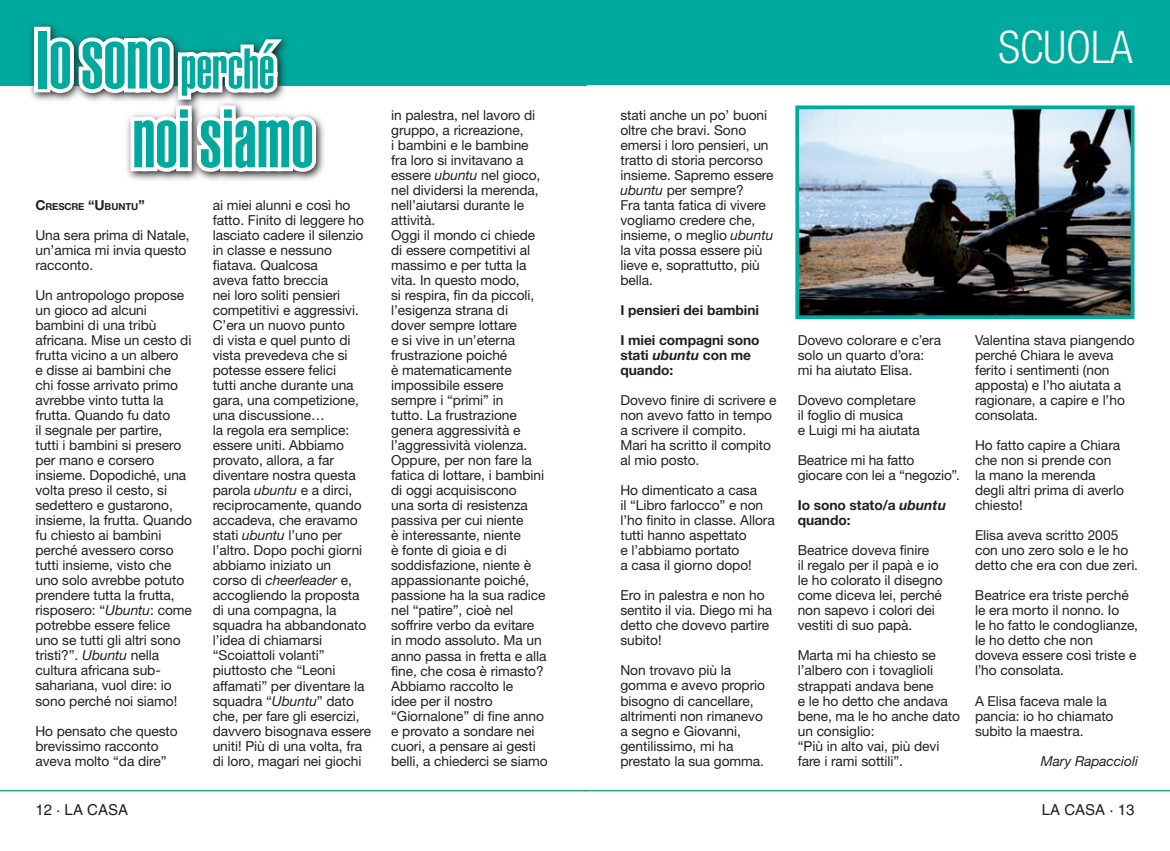
<style>
.page{position:relative;width:1170px;height:851px;background:#fff}
.page>*{position:absolute;margin:0;border:0;box-sizing:border-box;transform-origin:0 0}
.t1{font:81.25px/78.8px "Helvetica LT Std Ultra Comp";color:#00a99d}
.t2{font:300 condensed 45px "Helvetica Neue LT Std";color:#fff}
.t3{font:15px "Helvetica LT Std";color:#231f20}
.t4{font:13.75px/15px "Helvetica Neue LT Std";letter-spacing:-.005em;color:#231f20}
.t5{font:700 13.75px/15px "Helvetica Neue LT Std";letter-spacing:-.005em;color:#231f20}
.t6{font:italic 13.75px "Helvetica Neue LT Std";letter-spacing:-.005em;color:#231f20}
.t7{font:700 9.62px "Helvetica Neue LT Std";letter-spacing:-.005em;color:#231f20}
.s1{font-size:56.25px}
.s2{font-size:13.75px}
.s3{font-style:italic}
</style>
<div class="page">
<hr style="left:0;top:790px;width:585px;height:1px;background:#00a261">
<hr style="left:585px;top:790px;width:584px;height:1px;background:#00a261">
<div style="left:0;top:0;width:586px;height:85px;background:#00a99d"></div>
<svg style="left:27px;top:24px;width:301px;height:157px"></svg>
<div style="left:34px;top:27px;width:16px;height:65px;border:8px solid #fff"></div>
<svg style="left:43px;top:34px;width:277px;height:142px"></svg>
<div style="left:586px;top:0;width:583px;height:85px;background:#00a99d"></div>
<img style="left:800px;top:110px;width:329px;height:204px">
<div style="left:795px;top:105px;width:339px;height:214px;border:4px solid #00a99d"></div>
<h1 class="t1" style="left:133px;top:22px;width:182px;text-indent:-97px">Iosono <span class="s1">perché </span>noisiamo</h1>
<p class="t7" style="left:35px;top:201px;width:111px"><span class="s2">C</span>rescre <span class="s2">“U</span> buntu<span class="s2">”</span></p>
<p class="t4" style="left:35px;top:227px;width:156px">Una sera prima di Natale, un’amica mi invia questo racconto.</p>
<p class="t4" style="left:35px;top:287px;width:158px">Un antropologo propose un gioco ad alcuni bambini di una tribù africana. Mise un cesto di frutta vicino a un albero<br>e disse ai bambini che chi fosse arrivato primo avrebbe vinto tutta la frutta. Quando fu dato<br>il segnale per partire,<br>tutti i bambini si presero per mano e corsero insieme. Dopodiché, una volta preso il cesto, si sedettero e gustarono, insieme, la frutta. Quando fu chiesto ai bambini perché avessero corso tutti insieme, visto che uno solo avrebbe potuto prendere tutta la frutta, risposero: “<span class="s3">Ubuntu</span>: come potrebbe essere felice uno se tutti gli altri sono tristi?”. <span class="s3">Ubuntu</span> nella cultura africana sub&shy;sahariana, vuol dire: io sono perché noi siamo!</p>
<p class="t4" style="left:35px;top:722px;width:144px">Ho pensato che questo brevissimo racconto aveva molto “da dire”</p>
<p class="t4" style="left:213px;top:197px;width:160px">ai miei alunni e così ho fatto. Finito di leggere ho lasciato cadere il silenzio in classe e nessuno fiatava. Qualcosa<br>aveva fatto breccia<br>nei loro soliti pensieri competitivi e aggressivi.<br>C’era un nuovo punto<br>di vista e quel punto di vista prevedeva che si potesse essere felici<br>tutti anche durante una gara, una competizione, una discussione…<br>la regola era semplice: essere uniti. Abbiamo provato, allora, a far diventare nostra questa parola <span class="s3">ubuntu</span> e a dirci, reciprocamente, quando accadeva, che eravamo stati <span class="s3">ubuntu</span> l’uno per l’altro. Dopo pochi giorni abbiamo iniziato un<br>corso di <span class="s3">cheerleader</span> e, accogliendo la proposta di una compagna, la squadra ha abbandonato l’idea di chiamarsi “Scoiattoli volanti” piuttosto che “Leoni affamati” per diventare la squadra “<span class="s3">Ubuntu</span>” dato che, per fare gli esercizi, davvero bisognava essere uniti! Più di una volta, fra di loro, magari nei giochi</p>
<p class="t4" style="left:391px;top:107px;width:158px">in palestra, nel lavoro di gruppo, a ricreazione,<br>i bambini e le bambine fra loro si invitavano a essere <span class="s3">ubuntu</span> nel gioco, nel dividersi la merenda, nell’aiutarsi durante le attività.<br>Oggi il mondo ci chiede di essere competitivi al massimo e per tutta la vita. In questo modo,<br>si respira, fin da piccoli, l’esigenza strana di<br>dover sempre lottare<br>e si vive in un’eterna frustrazione poiché<br>è matematicamente impossibile essere sempre i “primi” in<br>tutto. La frustrazione genera aggressività e l’aggressività violenza.<br>Oppure, per non fare la fatica di lottare, i bambini di oggi acquisiscono<br>una sorta di resistenza passiva per cui niente<br>è interessante, niente<br>è fonte di gioia e di soddisfazione, niente è appassionante poiché, passione ha la sua radice nel “patire”, cioè nel soffrire verbo da evitare in modo assoluto. Ma un anno passa in fretta e alla fine, che cosa è rimasto?<br>Abbiamo raccolto le<br>idee per il nostro “Giornalone” di fine anno e provato a sondare nei cuori, a pensare ai gesti belli, a chiederci se siamo</p>
<p class="t4" style="left:620px;top:107px;width:155px">stati anche un po’ buoni oltre che bravi. Sono emersi i loro pensieri, un tratto di storia percorso insieme. Sapremo essere <span class="s3">ubuntu</span> per sempre?<br>Fra tanta fatica di vivere vogliamo credere che, insieme, o meglio <span class="s3">ubuntu </span>la vita possa essere più lieve e, soprattutto, più bella.</p>
<p class="t5" style="left:620px;top:295px;width:141px;line-height:30px">I pensieri dei bambini<br>I miei compagni sono</p>
<p class="t5" style="left:620px;top:347px;width:132px">stati <span class="s3">ubuntu</span> con me quando:</p>
<p class="t4" style="left:620px;top:392px;width:158px">Dovevo finire di scrivere e non avevo fatto in tempo a scrivere il compito.<br>Mari ha scritto il compito al mio posto.</p>
<p class="t4" style="left:620px;top:482px;width:156px">Ho dimenticato a casa<br>il “Libro farlocco” e non l’ho finito in classe. Allora tutti hanno aspettato<br>e l’abbiamo portato<br>a casa il giorno dopo!</p>
<p class="t4" style="left:620px;top:587px;width:153px">Ero in palestra e non ho sentito il via. Diego mi ha detto che dovevo partire subito!</p>
<p class="t4" style="left:620px;top:662px;width:146px">Non trovavo più la gomma e avevo proprio bisogno di cancellare, altrimenti non rimanevo a segno e Giovanni, gentilissimo, mi ha prestato la sua gomma.</p>
<h2 class="t2" style="left:998px;top:21px;width:24px">SCUOLA</h2>
<p class="t4" style="left:797px;top:332px;width:145px">Dovevo colorare e c’era solo un quarto d’ora: mi ha aiutato Elisa.</p>
<p class="t4" style="left:797px;top:392px;width:124px">Dovevo completare il foglio di musica<br>e Luigi mi ha aiutata</p>
<p class="t4" style="left:797px;top:452px;width:164px">Beatrice mi ha fatto giocare con lei a “negozio”.</p>
<p class="t5" style="left:797px;top:497px;width:150px">Io sono stato/a <span class="s3">ubuntu </span>quando:</p>
<p class="t4" style="left:797px;top:542px;width:147px">Beatrice doveva finire<br>il regalo per il papà e io le ho colorato il disegno come diceva lei, perché non sapevo i colori dei vestiti di suo papà.</p>
<p class="t4" style="left:797px;top:647px;width:164px">Marta mi ha chiesto se l’albero con i tovaglioli strappati andava bene<br>e le ho detto che andava bene, ma le ho anche dato un consiglio:<br>“Più in alto vai, più devi fare i rami sottili”.</p>
<p class="t4" style="left:974px;top:332px;width:161px">Valentina stava piangendo perché Chiara le aveva ferito i sentimenti (non apposta) e l’ho aiutata a ragionare, a capire e l’ho consolata.</p>
<p class="t4" style="left:974px;top:437px;width:150px">Ho fatto capire a Chiara che non si prende con la mano la merenda degli altri prima di averlo chiesto!</p>
<p class="t4" style="left:974px;top:527px;width:164px">Elisa aveva scritto 2005 con uno zero solo e le ho detto che era con due zeri.</p>
<p class="t4" style="left:974px;top:587px;width:165px">Beatrice era triste perché le era morto il nonno. Io<br>le ho fatto le condoglianze, le ho detto che non doveva essere così triste e l’ho consolata.</p>
<p class="t4" style="left:974px;top:692px;width:140px">A Elisa faceva male la pancia: io ho chiamato subito la maestra.</p>
<p class="t6" style="left:1040px;top:752px;width:99px">Mary Rapaccioli</p>
<p class="t3" style="left:35px;top:800px;width:63px">12 · LA CASA</p>
<p class="t3" style="left:1041px;top:800px;width:94px">LA CASA · 13</p>
</div>
